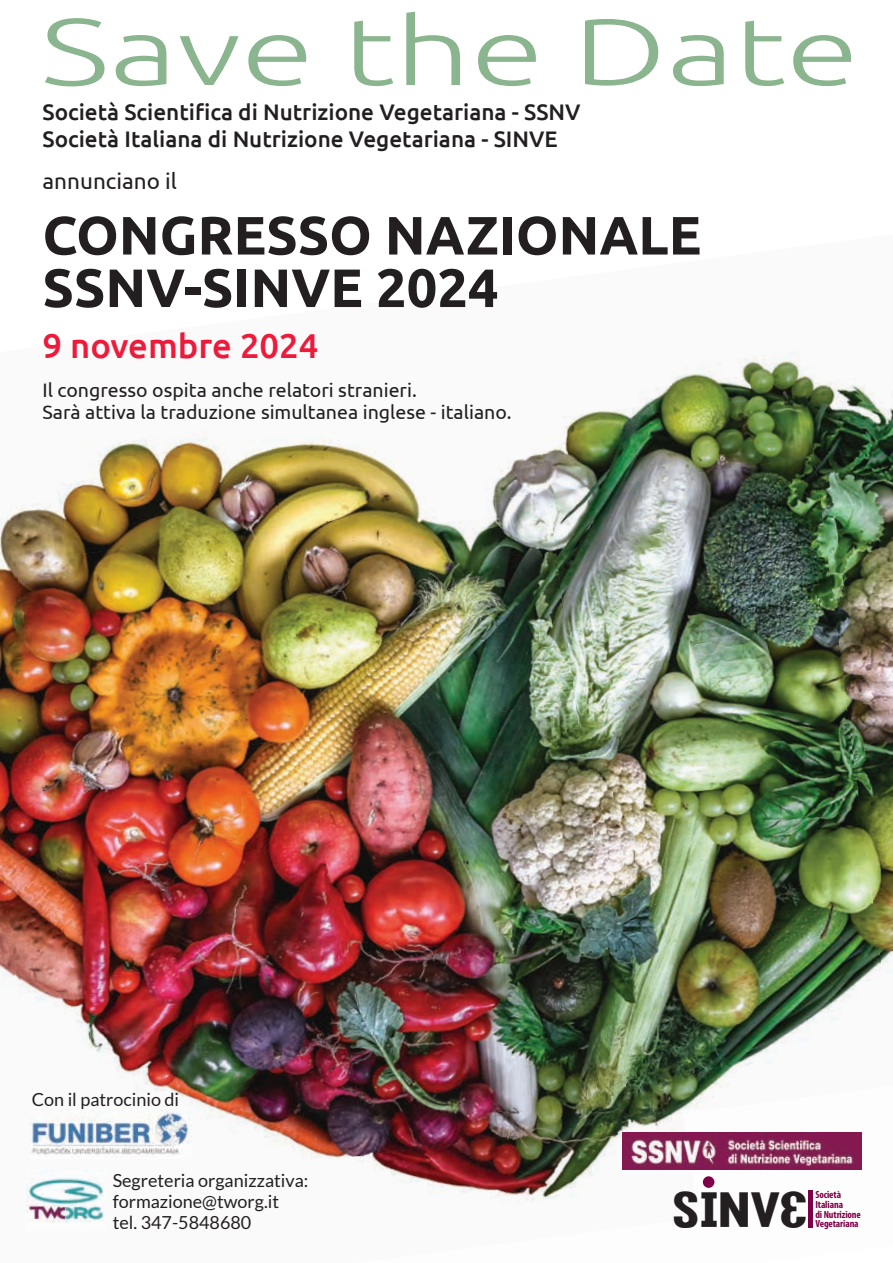
<style>
.page{position:relative;width:893px;height:1263px;background:#fff}
.page>*{position:absolute;margin:0;border:0;box-sizing:border-box;transform-origin:0 0}
.t1{font:300 94.5px "Ubuntu";color:#8ab58e;scale:1.41 1}
.t2{font:700 54px/52.5px "Ubuntu";color:#231f20}
.t3{font:45.9px "Y2 K Analog Legacy";letter-spacing:-.045em;color:#231f20}
.t4{font:500 34.5px "Ubuntu";color:#ed1a3b}
.t5{font:500 22.5px/27px "Ubuntu";color:#231f20}
.t6{font:22.5px "Ubuntu";color:#231f20}
.t7{font:19.5px/22.5px "Ubuntu";color:#231f20}
.t8{font:18px/21px "Lato";color:#231f20}
.t9{font:700 condensed 10.35px/9.8px "Myriad Pro";letter-spacing:-.01em;color:#7e0048}
</style>
<div class="page">
<img style="left:108px;top:434px;width:146px;height:93px">
<img style="left:254px;top:432px;width:266px;height:95px">
<img style="left:520px;top:353px;width:266px;height:139px">
<img style="left:786px;top:352px;width:107px;height:308px">
<img style="left:0;top:447px;width:108px;height:724px">
<img style="left:16px;top:527px;width:266px;height:245px">
<img style="left:282px;top:492px;width:266px;height:245px">
<img style="left:548px;top:457px;width:294px;height:245px">
<img style="left:43px;top:737px;width:266px;height:245px">
<img style="left:309px;top:702px;width:266px;height:244px">
<img style="left:575px;top:667px;width:266px;height:244px">
<img style="left:841px;top:660px;width:52px;height:216px">
<img style="left:0;top:853px;width:54px;height:318px">
<img style="left:71px;top:946px;width:266px;height:225px">
<img style="left:337px;top:911px;width:266px;height:202px">
<img style="left:603px;top:876px;width:290px;height:237px">
<img style="left:103px;top:1113px;width:581px;height:91px">
<img style="left:684px;top:1086px;width:209px;height:142px">
<img style="left:684px;top:1218px;width:20px;height:10px">
<img style="left:623px;top:1132px;width:239px;height:37px">
<div style="left:703px;top:1176px;width:11px;height:12px;background:#7e0048;border-radius:50%"></div>
<hr style="left:809px;top:1190px;width:4px;height:38px;background:#7e0048">
<img style="left:26px;top:1171px;width:79px;height:52px">
<img style="left:30px;top:1110px;width:162px;height:49px">
<h1 class="t1" style="left:40px;top:-6px;width:582px">Save the Date</h1>
<p class="t5" style="left:43px;top:97px;width:539px">Società Scientifica di Nutrizione Vegetariana - SSNV<br>Società Italiana di Nutrizione Vegetariana - SINVE</p>
<p class="t6" style="left:43px;top:167px;width:136px">annunciano il</p>
<h2 class="t2" style="left:43px;top:208px;width:660px">CONGRESSO NAZIONALE<br>SSNV-SINVE 2024</h2>
<h3 class="t4" style="left:43px;top:324px;width:277px">9 novembre 2024</h3>
<p class="t7" style="left:43px;top:378px;width:471px">Il congresso ospita anche relatori stranieri.<br>Sarà attiva la traduzione simultanea inglese - italiano.</p>
<p class="t8" style="left:32px;top:1089px;width:149px">Con il patrocinio di</p>
<p class="t8" style="left:113px;top:1169px;width:197px">Segreteria organizzativa: formazione@tworg.it<br>tel. 347-5848680</p>
<h3 class="t3" style="left:671px;top:1180px;width:138px">SINVE</h3>
<p class="t9" style="left:815px;top:1190px;width:47px">Società<br>Italiana<br>di Nutrizione<br>Vegetariana</p>
</div>
